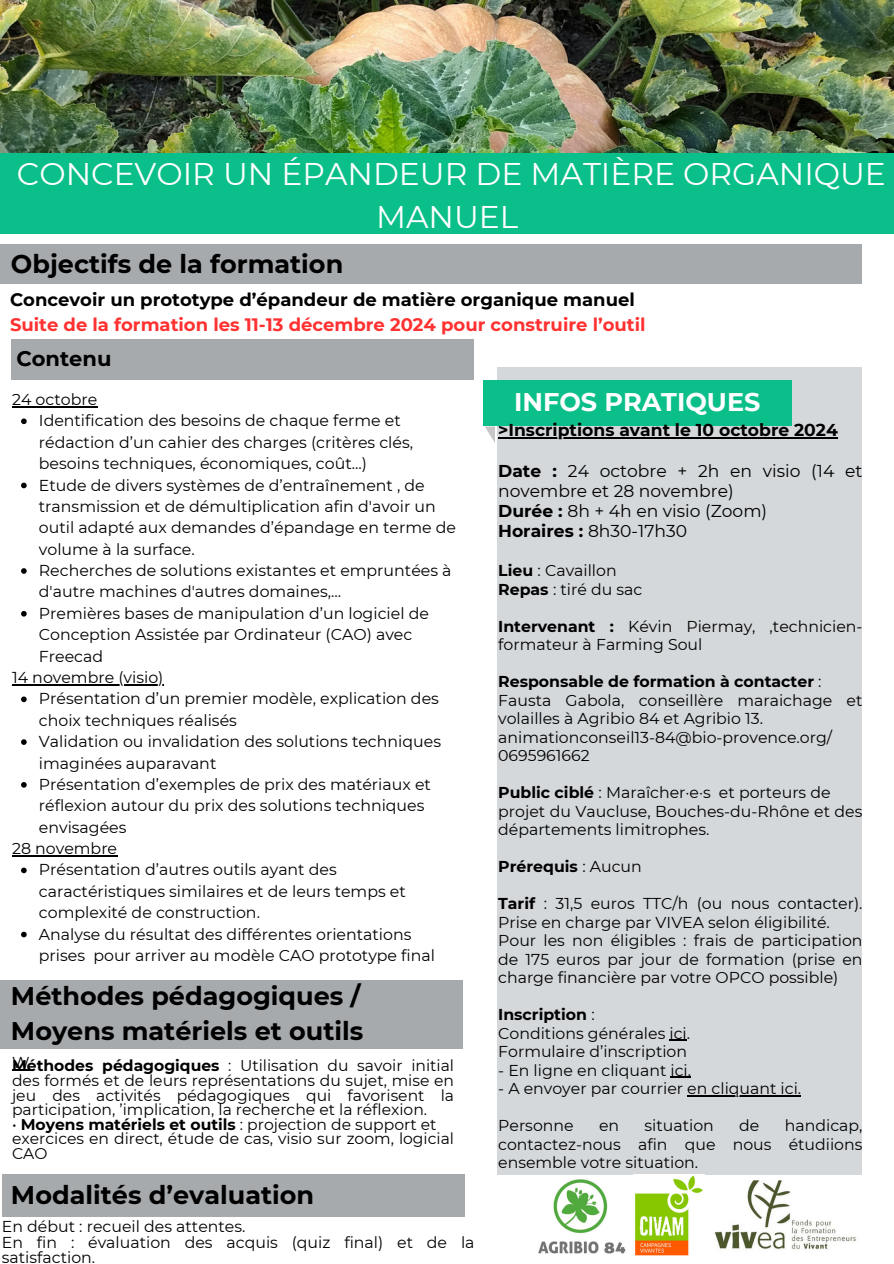
<style>
.page{position:relative;width:894px;height:1264px;background:#fff}
.page>*{position:absolute;margin:0;border:0;box-sizing:border-box;transform-origin:0 0}
.t1{font:31.35px/42.8px "Montserrat";color:#fff;text-align:center}
.t2{font:700 25.5px/34.8px "Montserrat";color:#000}
.t3{font:700 25.5px "Montserrat";color:#fff}
.t4{font:700 21px "Montserrat";color:#000}
.t5{font:700 18px/24.8px "Montserrat";color:#ff3131}
.t6{font:17.1px/20.2px "Montserrat";color:#000}
.t7{font:700 17.1px "Montserrat";color:#000}
.t8{font:15.75px/21.3px "Montserrat";color:#000}
.t9{font:700 15.75px "Montserrat";color:#000}
.t10{font:15.6px/14.7px "Montserrat";color:#000;text-align:justify}
.s1{color:#000}
.s2{font-weight:700}
.s3{font-weight:400}
</style>
<div class="page">
<div style="left:0;top:149px;width:893px;height:85px;background:#0abf89"></div>
<div style="left:0;top:245px;width:861px;height:39px;background:#a6aaad"></div>
<div style="left:11px;top:339px;width:462px;height:40px;background:#a6aaad"></div>
<div style="left:496px;top:367px;width:365px;height:807px;background:#d4d8db"></div>
<div style="left:483px;top:380px;width:308px;height:45px;background:#0abf89"></div>
<svg style="left:485px;top:426px;width:10px;height:17px"></svg>
<div style="left:0;top:979px;width:462px;height:69px;background:#a6aaad"></div>
<div style="left:2px;top:1174px;width:462px;height:42px;background:#a6aaad"></div>
<img style="left:0;top:0;width:893px;height:153px">
<img style="left:538px;top:1179px;width:88px;height:75px">
<img style="left:634px;top:1175px;width:69px;height:81px">
<img style="left:714px;top:1180px;width:142px;height:70px">
<hr style="left:12px;top:406px;width:85px;height:1px;background:#000">
<svg style="left:21px;top:418px;width:6px;height:6px"></svg>
<svg style="left:21px;top:482px;width:6px;height:6px"></svg>
<svg style="left:21px;top:568px;width:6px;height:6px"></svg>
<svg style="left:21px;top:611px;width:6px;height:5px"></svg>
<hr style="left:12px;top:684px;width:151px;height:1px;background:#000">
<svg style="left:21px;top:696px;width:6px;height:6px"></svg>
<svg style="left:21px;top:739px;width:6px;height:6px"></svg>
<svg style="left:21px;top:782px;width:6px;height:5px"></svg>
<hr style="left:12px;top:855px;width:105px;height:1px;background:#000">
<svg style="left:21px;top:867px;width:6px;height:6px"></svg>
<svg style="left:21px;top:931px;width:6px;height:6px"></svg>
<svg style="left:12px;top:1069px;width:18px;height:1px"></svg>
<hr style="left:498px;top:437px;width:339px;height:1px;background:#000">
<svg style="left:669px;top:1039px;width:17px;height:1px"></svg>
<svg style="left:670px;top:1076px;width:21px;height:1px"></svg>
<hr style="left:687px;top:1094px;width:114px;height:2px;background:#000">
<h1 class="t1" style="left:17px;top:152px;width:870px">CONCEVOIR UN ÉPANDEUR DE MATIÈRE ORGANIQUE<br>MANUEL</h1>
<p class="t2" style="left:11px;top:246px;width:334px">Objectifs de la formation</p>
<p class="t5" style="left:10px;top:287px;width:637px"><span class="s1">Concevoir un prototype d’épandeur de matière organique manuel<br></span>Suite de la formation les 11-13 décembre 2024 pour construire l’outil</p>
<p class="t4" style="left:16px;top:346px;width:96px">Contenu</p>
<p class="t8" style="left:12px;top:388px;width:87px">24 octobre</p>
<p class="t8" style="left:39px;top:410px;width:375px">Identification des besoins de chaque ferme et rédaction d’un cahier des charges (critères clés, besoins techniques, économiques, coût...)</p>
<p class="t8" style="left:39px;top:474px;width:418px">Etude de divers systèmes de d’entraînement , de transmission et de démultiplication afin d'avoir un outil adapté aux demandes d’épandage en terme de volume à la surface.</p>
<p class="t8" style="left:39px;top:559px;width:414px">Recherches de solutions existantes et empruntées à d'autre machines d'autres domaines,...</p>
<p class="t8" style="left:39px;top:602px;width:391px">Premières bases de manipulation d’un logiciel de<br>Conception Assistée par Ordinateur (CAO) avec<br>Freecad</p>
<h5 class="t8" style="left:12px;top:666px;width:153px">14 novembre (visio)</h5>
<h6 class="t8" style="left:39px;top:688px;width:401px">Présentation d’un premier modèle, explication des choix techniques réalisés</h6>
<p class="t8" style="left:39px;top:730px;width:403px">Validation ou invalidation des solutions techniques imaginées auparavant</p>
<p class="t8" style="left:39px;top:773px;width:393px">Présentation d’exemples de prix des matériaux et réflexion autour du prix des solutions techniques envisagées</p>
<p class="t8" style="left:12px;top:837px;width:107px">28 novembre</p>
<p class="t8" style="left:39px;top:859px;width:368px">Présentation d’autres outils ayant des caractéristiques similaires et de leurs temps et complexité de construction.</p>
<p class="t8" style="left:39px;top:923px;width:397px">Analyse du résultat des différentes orientations prises pour arriver au modèle CAO prototype final</p>
<p class="t2" style="left:11px;top:978px;width:354px">Méthodes pédagogiques /<br>Moyens matériels et outils</p>
<p class="t8" style="left:12px;top:1051px;width:19px">W</p>
<p class="t10" style="left:12px;top:1058px;width:443px"><span class="s2">Méthodes pédagogiques</span> : Utilisation du savoir initial des formés et de leurs représentations du sujet, mise en jeu des activités pédagogiques qui favorisent la participation, ’implication, la recherche et la réflexion.</p>
<p class="t10" style="left:12px;top:1116px;width:426px">• <span class="s2">Moyens matériels et outils</span> : projection de support et</p>
<p class="t10" style="left:12px;top:1131px;width:443px">exercices en direct, étude de cas, visio sur zoom, logicial<br>CAO</p>
<p class="t2" style="left:11px;top:1177px;width:305px">Modalités d’evaluation</p>
<p class="t8" style="left:2px;top:1215px;width:245px">En début : recueil des attentes.</p>
<p class="t8" style="left:2px;top:1233px;width:474px;line-height:15.8px">En fin : évaluation des acquis (quiz final) et de la satisfaction.</p>
<h2 class="t3" style="left:514px;top:386px;width:248px">INFOS PRATIQUES</h2>
<p class="t7" style="left:498px;top:419px;width:341px">&gt;Inscriptions avant le 10 octobre 2024</p>
<p class="t6" style="left:498px;top:460px;width:366px"><span class="s2">Date :</span> 24 octobre + 2h en visio (14 et novembre et 28 novembre)<br><span class="s2">Durée :</span> 8h + 4h en visio (Zoom)<br><span class="s2">Horaires :</span> 8h30-17h30</p>
<p class="t8" style="left:498px;top:560px;width:120px"><span class="s2">Lieu</span> : Cavaillon</p>
<p class="t8" style="left:498px;top:578px;width:146px"><span class="s2">Repas</span> : tiré du sac</p>
<p class="t8" style="left:498px;top:617px;width:366px;line-height:18.5px"><span class="s2">Intervenant :</span> Kévin Piermay, ,technicien&shy;formateur à Farming Soul</p>
<p class="t9" style="left:498px;top:672px;width:325px">Responsable de formation à contacter <span class="s3">:</span></p>
<p class="t8" style="left:498px;top:691px;width:366px;line-height:18.5px">Fausta Gabola, conseillère maraichage et volailles à Agribio 84 et Agribio 13.</p>
<p class="t8" style="left:498px;top:728px;width:335px;line-height:18.5px">animationconseil13-84@bio-provence.org/<br>0695961662</p>
<p class="t8" style="left:498px;top:782px;width:334px"><span class="s2">Public ciblé</span> : Maraîcher·e·s et porteurs de</p>
<h3 class="t8" style="left:498px;top:801px;width:366px;line-height:18.5px">projet du Vaucluse, Bouches-du-Rhône et des départements limitrophes.</h3>
<p class="t9" style="left:498px;top:857px;width:145px">Prérequis <span class="s3">: Aucun</span></p>
<p class="t8" style="left:498px;top:894px;width:366px;line-height:18.5px"><span class="s2">Tarif</span> : 31,5 euros TTC/h (ou nous contacter).<br>Prise en charge par VIVEA selon éligibilité.</p>
<p class="t8" style="left:498px;top:931px;width:366px;line-height:18.5px;text-align:justify">Pour les non éligibles : frais de participation de 175 euros par jour de formation (prise en charge financière par votre OPCO possible)</p>
<h3 class="t9" style="left:498px;top:1004px;width:98px">Inscription <span class="s3">:</span></h3>
<p class="t8" style="left:498px;top:1022px;width:193px">Conditions générales ici.</p>
<p class="t8" style="left:498px;top:1040px;width:190px">Formulaire d’inscription</p>
<p class="t8" style="left:498px;top:1059px;width:194px">- En ligne en cliquant ici.</p>
<p class="t8" style="left:498px;top:1077px;width:304px">- A envoyer par courrier en cliquant ici.</p>
<p class="t8" style="left:498px;top:1114px;width:77px">Personne</p>
<p class="t8" style="left:599px;top:1114px;width:22px">en</p>
<p class="t8" style="left:644px;top:1114px;width:71px">situation</p>
<p class="t8" style="left:739px;top:1114px;width:22px">de</p>
<p class="t8" style="left:498px;top:1116px;width:366px;line-height:18.5px;text-align:justify;text-indent:286px">handicap, contactez-nous afin que nous étudiions ensemble votre situation.</p>
</div>
